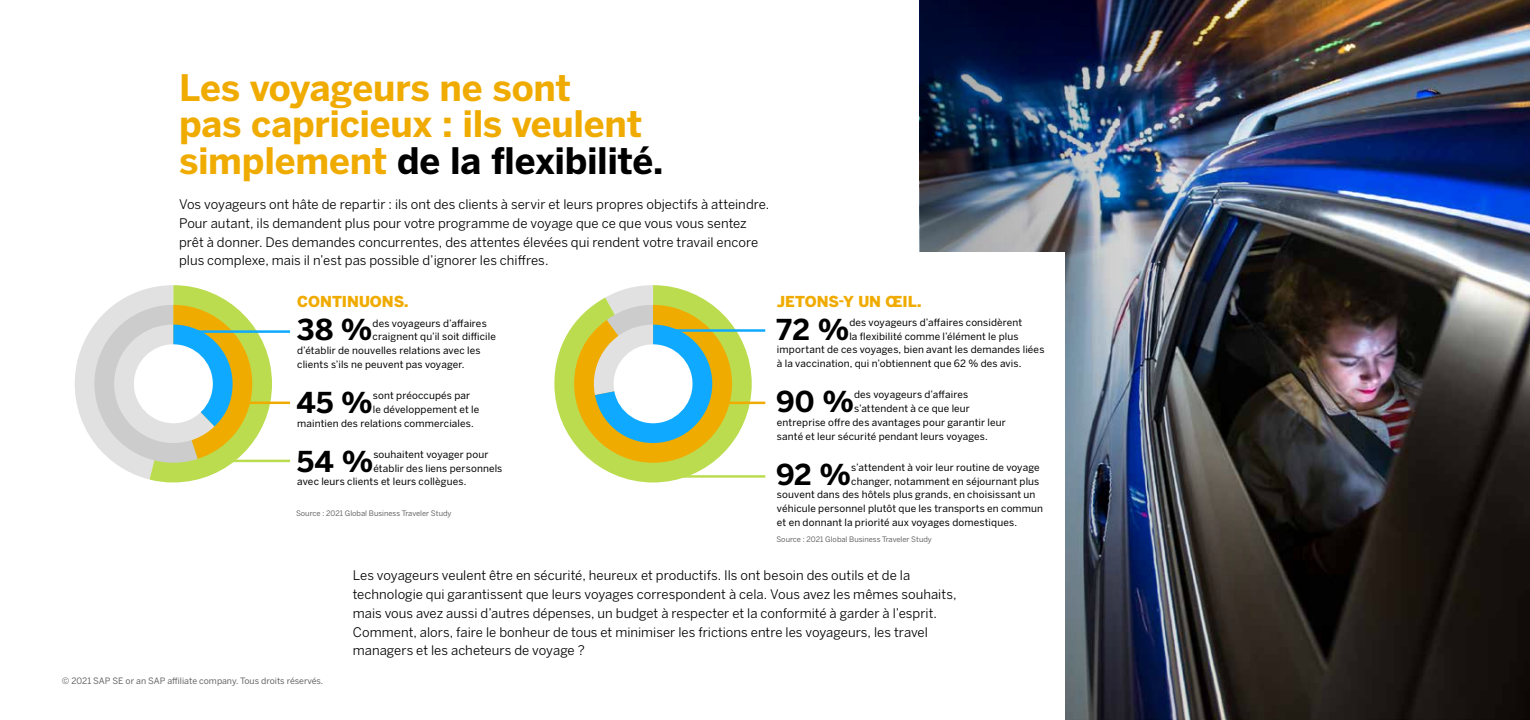
<style>
.page{position:relative;width:1530px;height:720px;background:#fff}
.page>*{position:absolute;margin:0;border:0;box-sizing:border-box;transform-origin:0 0}
.t1{font:700 36.25px/36.2px "Benton Sans";letter-spacing:-.01em;color:#f0ab00}
.t2{font:700 28.62px "Benton Sans";letter-spacing:.01em;color:#000}
.t3{font:900 15px "Benton Sans";color:#f0ab00}
.t4{font:13.12px/18.8px "Benton Sans";color:#000}
.t5{font:10px "Benton Sans";letter-spacing:.015em;color:#000}
.t6{font:8.75px "Benton Sans";color:#666}
.t7{font:7.5px "Benton Sans";color:#666}
.s1{color:#000}
</style>
<div class="page">
<img style="left:1320px;top:0;width:210px;height:720px">
<img style="left:920px;top:0;width:400px;height:720px">
<div style="left:847px;top:253px;width:218px;height:467px;background:#fff"></div>
<svg style="left:75px;top:285px;width:197px;height:197px"></svg>
<div style="left:134px;top:344px;width:79px;height:79px;background:#fff;border-radius:50%"></div>
<hr style="left:184px;top:330px;width:106px;height:3px;background:#0faaff">
<hr style="left:234px;top:402px;width:56px;height:2px;background:#f0ab00">
<hr style="left:199px;top:460px;width:91px;height:2px;background:#bcdc50">
<svg style="left:554px;top:285px;width:198px;height:197px"></svg>
<div style="left:614px;top:344px;width:79px;height:79px;background:#fff;border-radius:50%"></div>
<hr style="left:665px;top:329px;width:100px;height:3px;background:#0faaff">
<hr style="left:719px;top:402px;width:46px;height:2px;background:#f0ab00">
<hr style="left:640px;top:475px;width:125px;height:3px;background:#bcdc50">
<h1 class="t1" style="left:179px;top:70px;width:486px">Les voyageurs ne sont<br>pas capricieux : ils veulent simplement <span class="s1">de la flexibilité.</span></h1>
<p class="t4" style="left:179px;top:195px;width:592px">Vos voyageurs ont hâte de repartir : ils ont des clients à servir et leurs propres objectifs à atteindre.<br>Pour autant, ils demandent plus pour votre programme de voyage que ce que vous vous sentez prêt à donner. Des demandes concurrentes, des attentes élevées qui rendent votre travail encore plus complexe, mais il n’est pas possible d’ignorer les chiffres.</p>
<h3 class="t3" style="left:297px;top:292px;width:113px">CONTINUONS.</h3>
<h2 class="t2" style="left:297px;top:312px;width:77px">38 %</h2>
<p class="t5" style="left:373px;top:317px;width:116px">des voyageurs d’affaires</p>
<p class="t5" style="left:373px;top:331px;width:125px">craignent qu’il soit difficile</p>
<p class="t5" style="left:297px;top:345px;width:185px">d’établir de nouvelles relations avec les</p>
<p class="t5" style="left:297px;top:358px;width:169px">clients s’ils ne peuvent pas voyager.</p>
<h2 class="t2" style="left:297px;top:385px;width:78px">45 %</h2>
<p class="t5" style="left:373px;top:390px;width:99px">sont préoccupés par</p>
<p class="t5" style="left:373px;top:403px;width:108px">le développement et le</p>
<p class="t5" style="left:297px;top:417px;width:178px">maintien des relations commerciales.</p>
<h2 class="t2" style="left:297px;top:443px;width:78px">54 %</h2>
<p class="t5" style="left:373px;top:448px;width:117px">souhaitent voyager pour</p>
<p class="t5" style="left:373px;top:462px;width:131px">établir des liens personnels</p>
<p class="t5" style="left:297px;top:476px;width:171px">avec leurs clients et leurs collègues.</p>
<p class="t7" style="left:296px;top:509px;width:157px">Source : 2021 Global Business Traveler Study</p>
<h3 class="t3" style="left:777px;top:291px;width:146px">JETONS-Y UN ŒIL.</h3>
<h2 class="t2" style="left:777px;top:311px;width:74px">72 %</h2>
<p class="t5" style="left:849px;top:316px;width:175px">des voyageurs d’affaires considèrent</p>
<p class="t5" style="left:849px;top:330px;width:171px">la flexibilité comme l’élément le plus</p>
<p class="t5" style="left:777px;top:344px;width:269px">important de ces voyages, bien avant les demandes liées</p>
<p class="t5" style="left:777px;top:357px;width:246px">à la vaccination, qui n’obtiennent que 62 % des avis.</p>
<h2 class="t2" style="left:776px;top:384px;width:80px">90 %</h2>
<p class="t5" style="left:854px;top:389px;width:116px">des voyageurs d’affaires</p>
<p class="t5" style="left:854px;top:402px;width:117px">s’attendent à ce que leur</p>
<p class="t5" style="left:777px;top:416px;width:230px">entreprise offre des avantages pour garantir leur</p>
<p class="t5" style="left:777px;top:430px;width:212px">santé et leur sécurité pendant leurs voyages.</p>
<h2 class="t2" style="left:776px;top:456px;width:77px">92 %</h2>
<p class="t5" style="left:851px;top:461px;width:190px">s’attendent à voir leur routine de voyage</p>
<p class="t5" style="left:851px;top:475px;width:190px">changer, notamment en séjournant plus</p>
<p class="t5" style="left:777px;top:489px;width:260px">souvent dans des hôtels plus grands, en choisissant un</p>
<p class="t5" style="left:777px;top:502px;width:268px">véhicule personnel plutôt que les transports en commun</p>
<p class="t5" style="left:777px;top:516px;width:242px">et en donnant la priorité aux voyages domestiques.</p>
<p class="t7" style="left:776px;top:535px;width:157px">Source : 2021 Global Business Traveler Study</p>
<p class="t6" style="left:62px;top:676px;width:263px">© 2021 SAP SE or an SAP affiliate company. Tous droits réservés.</p>
<p class="t4" style="left:353px;top:566px;width:605px">Les voyageurs veulent être en sécurité, heureux et productifs. Ils ont besoin des outils et de la technologie qui garantissent que leurs voyages correspondent à cela. Vous avez les mêmes souhaits, mais vous avez aussi d’autres dépenses, un budget à respecter et la conformité à garder à l’esprit.<br>Comment, alors, faire le bonheur de tous et minimiser les frictions entre les voyageurs, les travel managers et les acheteurs de voyage ?</p>
</div>
